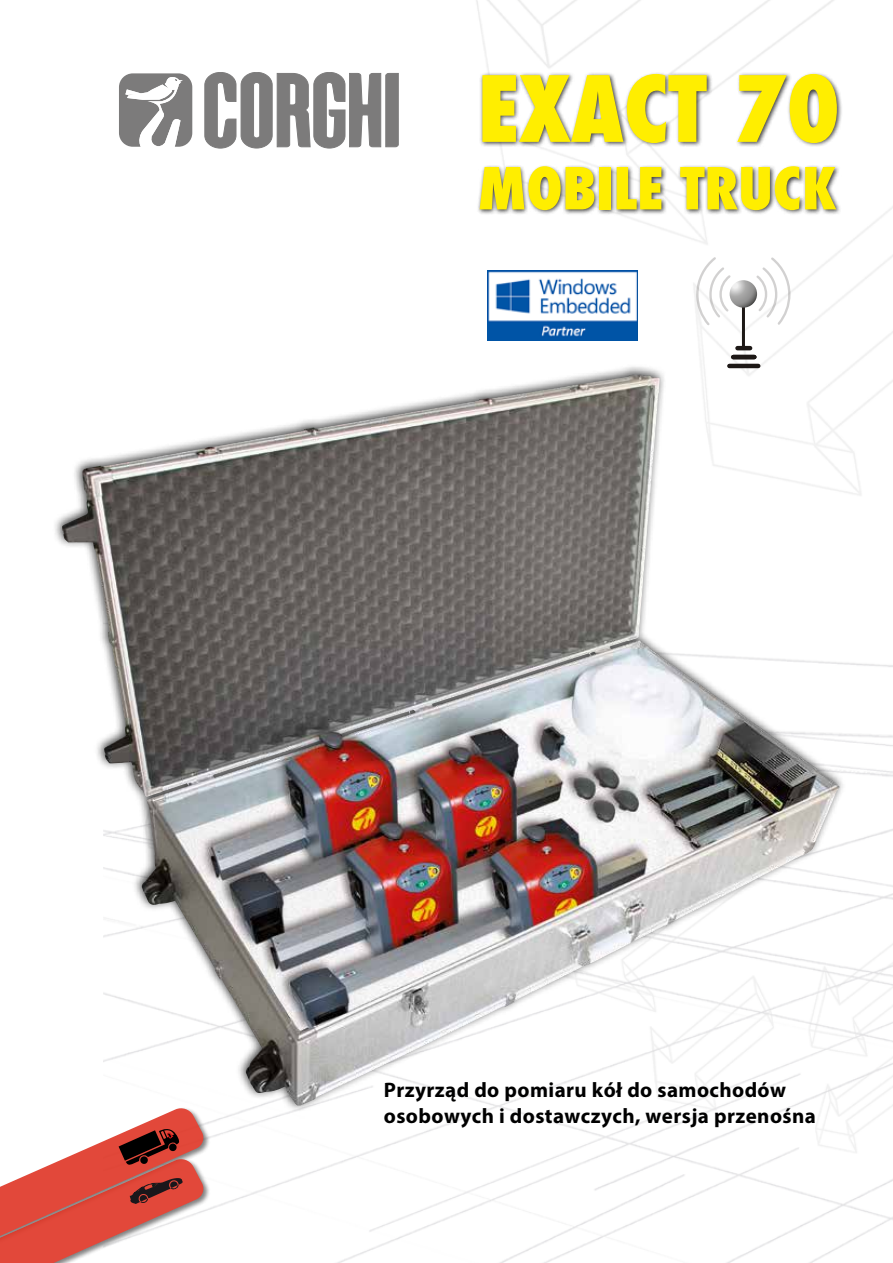
<style>
.page{position:relative;width:893px;height:1263px;background:#fff}
.page>*{position:absolute;margin:0;border:0;box-sizing:border-box;transform-origin:0 0}
.t1{font:800 condensed 88.5px "Futura";color:#fe0}
.t2{font:800 condensed 56.25px "Futura";color:#fe0}
.t3{font:700 21px/25.2px "Myriad Pro";letter-spacing:.02em;color:#000}
</style>
<div class="page">
<img style="left:192px;top:0;width:701px;height:1263px">
<div style="left:0;top:1158px;width:211px;height:105px;background:#000;opacity:.55"></div>
<svg style="left:0;top:1113px;width:205px;height:150px"></svg>
<svg style="left:696px;top:257px;width:35px;height:68px"></svg>
<svg style="left:756px;top:257px;width:34px;height:68px"></svg>
<hr style="left:733px;top:355px;width:21px;height:4px;background:#1d1816">
<hr style="left:737px;top:346px;width:13px;height:4px;background:#1d1816">
<hr style="left:742px;top:295px;width:3px;height:53px;background:#1d1816">
<svg style="left:730px;top:280px;width:27px;height:28px"></svg>
<div style="left:52px;top:364px;width:794px;height:749px;background:#fff"></div>
<img style="left:62px;top:374px;width:778px;height:732px">
<div style="left:477px;top:72px;width:366px;height:143px;background:#000;opacity:.75"></div>
<svg style="left:205px;top:72px;width:193px;height:76px"></svg>
<svg style="left:119px;top:73px;width:73px;height:74px"></svg>
<img style="left:487px;top:270px;width:150px;height:70px">
<h1 class="t1" style="left:478px;top:49px;width:364px">EXACT 70</h1>
<h2 class="t2" style="left:478px;top:150px;width:360px">MOBILE TRUCK</h2>
<p class="t3" style="left:384px;top:1077px;width:433px">Przyrząd do pomiaru kół do samochodów osobowych i dostawczych, wersja przenośna</p>
</div>
